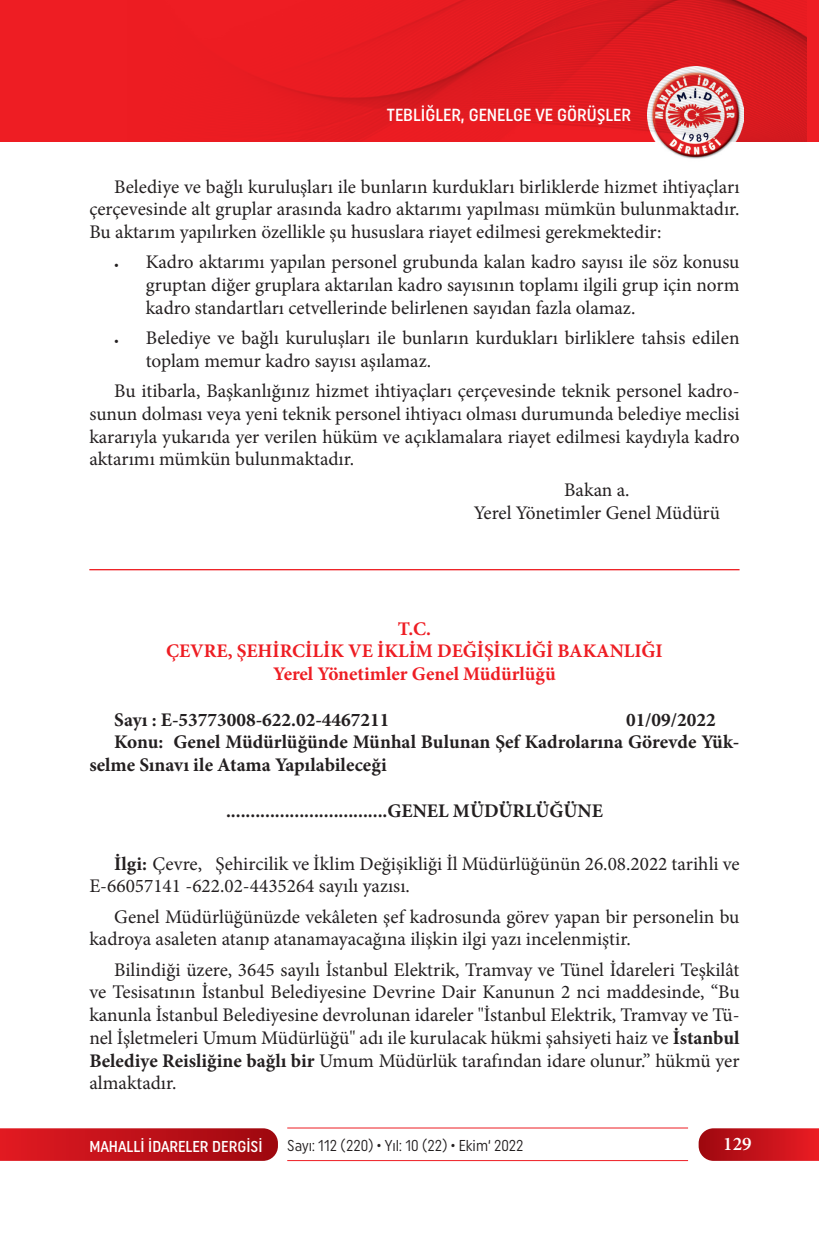
<style>
.page{position:relative;width:819px;height:1241px;background:#fff}
.page>*{position:absolute;margin:0;border:0;box-sizing:border-box;transform-origin:0 0}
.t1{font:19.25px/22.8px "Minion Pro";color:#231f20;text-align:justify}
.t2{font:700 19.25px "Minion Pro";color:#231f20}
.t3{font:700 19.25px/22.8px "Minion Pro";color:#ee1d23;text-align:center}
.t4{font:600 19.25px "Minion Pro";color:#fff}
.t5{font:500 17.5px "Uniform Condensed";color:#fff}
.t6{font:15.75px "Uniform Condensed";color:#231f20;scale:.95 1}
.t7{font:500 15.75px "Uniform Condensed";color:#fff}
.s1{font-size:12.25px}
.s2{font-weight:700}
</style>
<div class="page">
<svg style="left:0;top:1128px;width:278px;height:32px;background:#c1151c"></svg>
<svg style="left:698px;top:1128px;width:121px;height:32px;background:#c61a22"></svg>
<hr style="left:287px;top:1127px;width:401px;height:1px;background:#ee1d23">
<hr style="left:287px;top:1159px;width:401px;height:1px;background:#ee1d23">
<div style="left:0;top:0;width:819px;height:141px;background:#ee1d23"></div>
<img style="left:647px;top:141px;width:96px;height:18px">
<img style="left:256px;top:0;width:550px;height:141px">
<hr style="left:89px;top:569px;width:650px;height:1px;background:#ee1d23">
<p class="t5" style="left:387px;top:105px;width:245px">TEBLİĞLER, GENELGE VE GÖRÜŞLER</p>
<p class="t1" style="left:89px;top:175px;width:651px;text-indent:25px">Belediye ve bağlı kuruluşları ile bunların kurdukları birliklerde hizmet ihtiyaçları çerçevesinde alt gruplar arasında kadro aktarımı yapılması mümkün bulunmaktadır.<br>Bu aktarım yapılırken özellikle şu hususlara riayet edilmesi gerekmektedir:</p>
<p class="t1" style="left:146px;top:251px;width:595px;text-indent:-32px"><span class="s1">•</span> Kadro aktarımı yapılan personel grubunda kalan kadro sayısı ile söz konusu gruptan diğer gruplara aktarılan kadro sayısının toplamı ilgili grup için norm kadro standartları cetvellerinde belirlenen sayıdan fazla olamaz.</p>
<p class="t1" style="left:146px;top:327px;width:595px;text-indent:-32px"><span class="s1">•</span> Belediye ve bağlı kuruluşları ile bunların kurdukları birliklere tahsis edilen toplam memur kadro sayısı aşılamaz.</p>
<p class="t1" style="left:89px;top:379px;width:651px;text-indent:25px">Bu itibarla, Başkanlığınız hizmet ihtiyaçları çerçevesinde teknik personel kadro&shy;sunun dolması veya yeni teknik personel ihtiyacı olması durumunda belediye meclisi kararıyla yukarıda yer verilen hüküm ve açıklamalara riayet edilmesi kaydıyla kadro aktarımı mümkün bulunmaktadır.</p>
<p class="t1" style="left:473px;top:478px;width:248px;text-align:center">Bakan a.<br>Yerel Yönetimler Genel Müdürü</p>
<p class="t3" style="left:166px;top:616px;width:498px">T.C.<br>ÇEVRE, ŞEHİRCİLİK VE İKLİM DEĞİŞİKLİĞİ BAKANLIĞI<br>Yerel Yönetimler Genel Müdürlüğü</p>
<p class="t2" style="left:114px;top:705px;width:277px">Sayı : E-53773008-622.02-4467211</p>
<p class="t2" style="left:626px;top:705px;width:91px">01/09/2022</p>
<p class="t2" style="left:114px;top:728px;width:626px">Konu: Genel Müdürlüğünde Münhal Bulunan Şef Kadrolarına Görevde Yük-</p>
<p class="t2" style="left:89px;top:751px;width:299px">selme Sınavı ile Atama Yapılabileceği</p>
<p class="t2" style="left:226px;top:796px;width:378px">.................................GENEL MÜDÜRLÜĞÜNE</p>
<p class="t1" style="left:89px;top:852px;width:651px;text-indent:25px"><span class="s2">İlgi:</span> Çevre, Şehircilik ve İklim Değişikliği İl Müdürlüğünün 26.08.2022 tarihli ve<br>E-66057141 -622.02-4435264 sayılı yazısı.</p>
<p class="t1" style="left:89px;top:905px;width:651px;text-indent:25px">Genel Müdürlüğünüzde vekâleten şef kadrosunda görev yapan bir personelin bu kadroya asaleten atanıp atanamayacağına ilişkin ilgi yazı incelenmiştir.</p>
<p class="t1" style="left:89px;top:957px;width:651px;text-indent:25px">Bilindiği üzere, 3645 sayılı İstanbul Elektrik, Tramvay ve Tünel İdareleri Teşkilât ve Tesisatının İstanbul Belediyesine Devrine Dair Kanunun 2 nci maddesinde, “Bu kanunla İstanbul Belediyesine devrolunan idareler "İstanbul Elektrik, Tramvay ve Tü&shy;nel İşletmeleri Umum Müdürlüğü" adı ile kurulacak hükmi şahsiyeti haiz ve <span class="s2">İstanbul Belediye Reisliğine bağlı bir</span> Umum Müdürlük tarafından idare olunur.” hükmü yer almaktadır.</p>
<p class="t7" style="left:89px;top:1136px;width:175px">MAHALLİ İDARELER DERGİSİ</p>
<p class="t6" style="left:287px;top:1136px;width:250px">Sayı: 112 (220) • Yıl: 10 (22) • Ekim‘ 2022</p>
<p class="t4" style="left:723px;top:1130px;width:30px">129</p>
</div>
